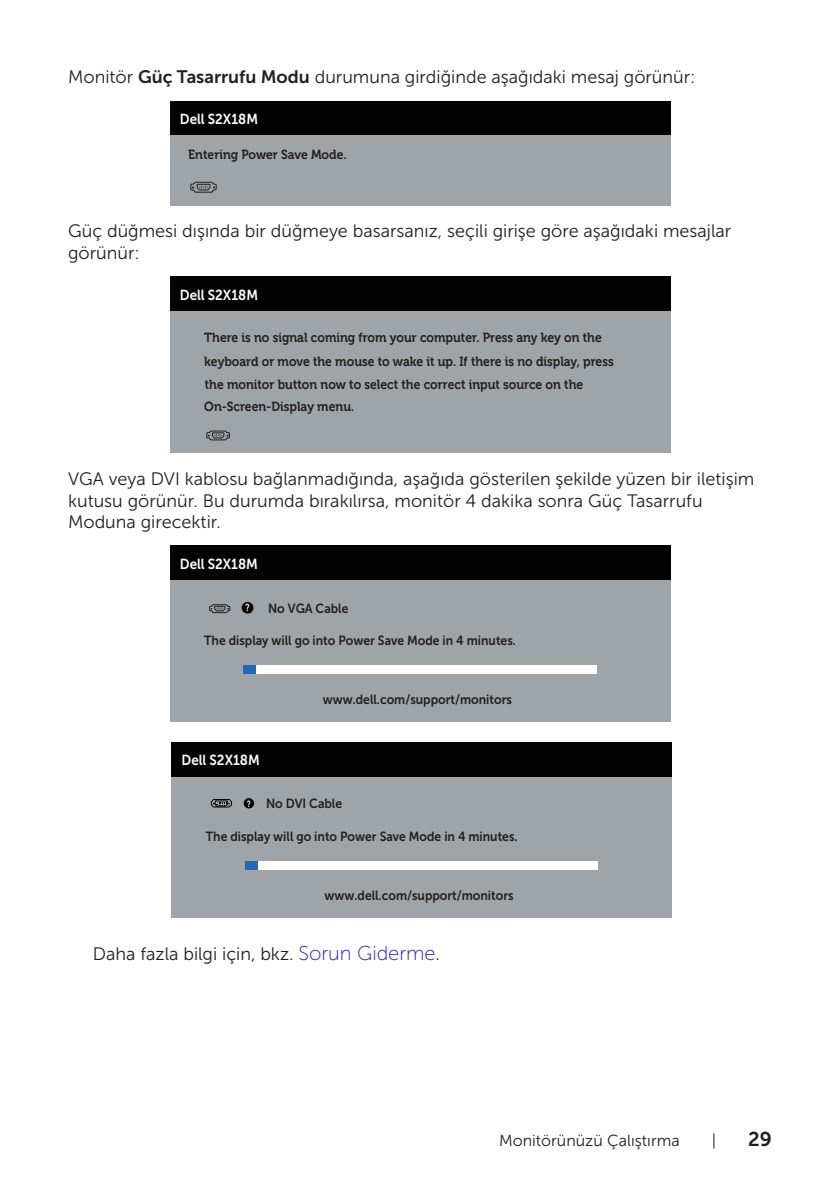
<style>
.page{position:relative;width:840px;height:1191px;background:#fff}
.page>*{position:absolute;margin:0;border:0;box-sizing:border-box;transform-origin:0 0}
.t1{font:20px "Museo Sans For Dell 700";color:#231f20}
.text{font:18px/21.6px "Museo Sans For Dell 300";color:#231f20}
.drawing{font:18px "Museo Sans For Dell 300";color:#231f20}
.t2{font:16px "Museo Sans For Dell 300";color:#231f20}
.t3{font:14.4px "Museo Sans For Dell 700";color:#fff;scale:.92 1}
.t4{font:700 13.2px/24.6px "Museo For Dell";color:#231f20;scale:.92 1}
.t5{font:13.2px "Museo Sans For Dell 700";color:#231f20;scale:.92 1}
.t6{font:700 10px "Arial";color:#fff;scale:.73 1}
.s1{font-family:"Museo Sans For Dell 700"}
.s2{font-family:"Arial";font-weight:700;font-size:8.8px;color:#fff}
.s3{font-family:"Museo Sans For Dell 100";font-size:20px;color:#1111f6}
</style>
<div class="page">
<div style="left:169px;top:127px;width:501px;height:79px;background:#9fa4a8"></div>
<div style="left:170px;top:101px;width:500px;height:34px;background:#030303"></div>
<svg style="left:190px;top:181px;width:27px;height:12px"></svg>
<div style="left:169px;top:303px;width:501px;height:149px;background:#9ea4a7"></div>
<div style="left:170px;top:276px;width:500px;height:35px;background:#030303"></div>
<svg style="left:206px;top:430px;width:24px;height:11px"></svg>
<div style="left:169px;top:572px;width:501px;height:149px;background:#9ea4a7"></div>
<div style="left:170px;top:546px;width:500px;height:34px;background:#030303"></div>
<div style="left:243px;top:665px;width:353px;height:9px;background:#fff"></div>
<div style="left:243px;top:665px;width:13px;height:9px;background:#226ab4"></div>
<div style="left:241px;top:602px;width:12px;height:11px;background:#030303;border-radius:50%"></div>
<svg style="left:209px;top:604px;width:21px;height:9px"></svg>
<div style="left:171px;top:768px;width:500px;height:149px;background:#9ea4a7"></div>
<div style="left:171px;top:742px;width:500px;height:34px;background:#030303"></div>
<div style="left:245px;top:861px;width:352px;height:9px;background:#fff"></div>
<div style="left:245px;top:861px;width:13px;height:9px;background:#226ab4"></div>
<svg style="left:211px;top:799px;width:21px;height:8px"></svg>
<div style="left:243px;top:798px;width:11px;height:10px;background:#030303;border-radius:50%"></div>
<p class="text" style="left:68px;top:66px;width:628px">Monitör <span class="s1">Güç Tasarrufu Modu</span> durumuna girdiğinde aşağıdaki mesaj görünür:</p>
<p class="t3" style="left:180px;top:111px;width:86px">Dell S2X18M</p>
<p class="t4" style="left:188px;top:142px;width:173px">Entering Power Save Mode.</p>
<p class="text" style="left:68px;top:220px;width:664px">Güç düğmesi dışında bir düğmeye basarsanız, seçili girişe göre aşağıdaki mesajlar görünür:</p>
<p class="t3" style="left:180px;top:287px;width:86px">Dell S2X18M</p>
<p class="t4" style="left:204px;top:325px;width:446px">There is no signal coming from your computer. Press any key on the keyboard or move the mouse to wake it up. If there is no display, press</p>
<p class="t4" style="left:204px;top:373px;width:413px;line-height:22.4px">the monitor button now to select the correct input source on the<br>On-Screen-Display menu.</p>
<p class="text" style="left:68px;top:468px;width:687px">VGA veya DVI kablosu bağlanmadığında, aşağıda gösterilen şekilde yüzen bir iletişim kutusu görünür. Bu durumda bırakılırsa, monitör 4 dakika sonra Güç Tasarrufu<br>Moduna girecektir.</p>
<p class="t3" style="left:180px;top:556px;width:86px">Dell S2X18M</p>
<p class="t5" style="left:268px;top:601px;width:89px">No VGA Cable</p>
<p class="t5" style="left:204px;top:633px;width:340px">The display will go into Power Save Mode in 4 minutes.</p>
<p class="t6" style="left:245px;top:601px;width:8px">?</p>
<p class="t3" style="left:181px;top:752px;width:86px">Dell S2X18M</p>
<p class="t5" style="left:323px;top:691px;width:207px">www.dell.com/support/monitors</p>
<p class="t5" style="left:246px;top:795px;width:105px"><span class="s2">?</span> No DVI Cable</p>
<p class="t5" style="left:206px;top:829px;width:340px">The display will go into Power Save Mode in 4 minutes.</p>
<p class="t5" style="left:324px;top:887px;width:207px">www.dell.com/support/monitors</p>
<p class="drawing" style="left:93px;top:944px;width:348px">Daha fazla bilgi için, bkz. <span class="s3">Sorun Giderme</span>.</p>
<p class="t2" style="left:498px;top:1131px;width:182px">Monitörünüzü Çalıştırma</p>
<p class="t2" style="left:711px;top:1131px;width:6px">|</p>
<p class="t1" style="left:747px;top:1127px;width:25px">29</p>
</div>
